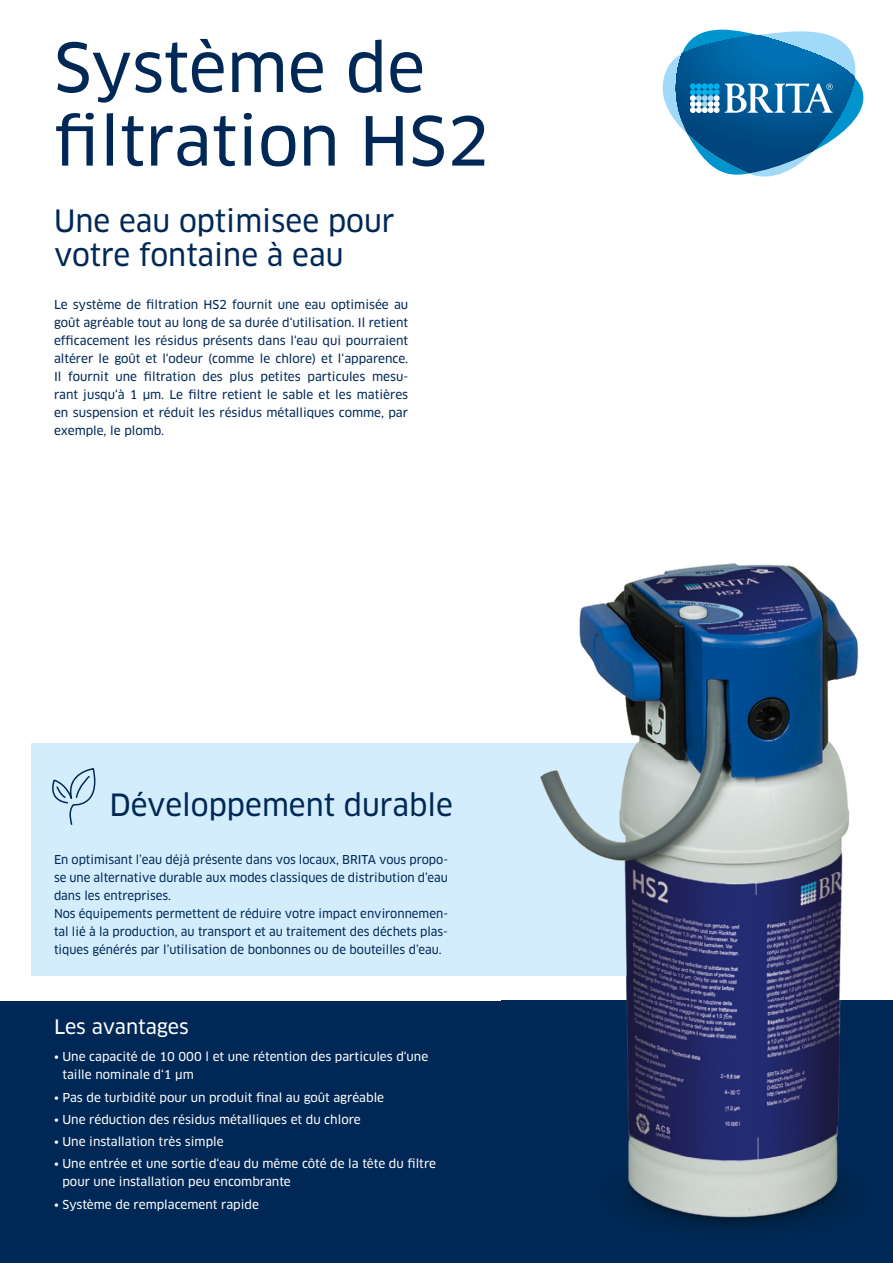
<style>
.page{position:relative;width:893px;height:1263px;background:#fff}
.page>*{position:absolute;margin:0;border:0;box-sizing:border-box;transform-origin:0 0}
.t1{font:66px/73.5px "Clan Pro News";color:#002856}
.t2{font:30px/34.5px "Clan Pro News";color:#002856}
.t3{font:19.5px "Clan Pro News";letter-spacing:-.005em;color:#fff}
.t4{font:12px/18px "Clan Pro News";color:#002856;text-align:justify}
.t5{font:12px/18px "Clan Pro News";color:#fff}
</style>
<div class="page">
<svg style="left:663px;top:30px;width:200px;height:147px"></svg>
<div style="left:31px;top:743px;width:723px;height:232px;background:#d4edfc"></div>
<svg style="left:52px;top:769px;width:44px;height:56px"></svg>
<div style="left:0;top:1001px;width:893px;height:262px;background:#002856"></div>
<img style="left:579px;top:563px;width:280px;height:224px">
<img style="left:747px;top:787px;width:146px;height:214px">
<img style="left:502px;top:975px;width:245px;height:26px">
<img style="left:540px;top:743px;width:214px;height:232px">
<img style="left:626px;top:1001px;width:218px;height:229px">
<h1 class="t1" style="left:54px;top:31px;width:437px">Système de filtration HS2</h1>
<h2 class="t2" style="left:54px;top:204px;width:342px">Une eau optimisee pour votre fontaine à eau</h2>
<p class="t4" style="left:54px;top:295px;width:356px">Le système de filtration HS2 fournit une eau optimisée au goût agréable tout au long de sa durée d‘utilisation. Il retient efficacement les résidus présents dans l‘eau qui pourraient altérer le goût et l‘odeur (comme le chlore) et l‘apparence.<br>Il fournit une filtration des plus petites particules mesu&shy;rant jusqu‘à 1 μm. Le filtre retient le sable et les matières en suspension et réduit les résidus métalliques comme, par exemple, le plomb.</p>
<h2 class="t2" style="left:109px;top:788px;width:345px">Développement durable</h2>
<p class="t4" style="left:54px;top:850px;width:396px;text-align:left">En optimisant l’eau déjà présente dans vos locaux, BRITA vous propo&shy;se une alternative durable aux modes classiques de distribution d’eau dans les entreprises.<br>Nos équipements permettent de réduire votre impact environnemen&shy;tal lié à la production, au transport et au traitement des déchets plas&shy;tiques générés par l’utilisation de bonbonnes ou de bouteilles d’eau.</p>
<h3 class="t3" style="left:54px;top:1015px;width:136px">Les avantages</h3>
<p class="t5" style="left:62px;top:1048px;width:367px;text-indent:-8px">• Une capacité de 10 000 l et une rétention des particules d‘une taille nominale d‘1 μm</p>
<p class="t5" style="left:54px;top:1088px;width:332px">• Pas de turbidité pour un produit final au goût agréable</p>
<p class="t5" style="left:54px;top:1110px;width:308px">• Une réduction des résidus métalliques et du chlore</p>
<p class="t5" style="left:54px;top:1133px;width:171px">• Une installation très simple</p>
<p class="t5" style="left:62px;top:1155px;width:375px;text-indent:-8px">• Une entrée et une sortie d‘eau du même côté de la tête du filtre pour une installation peu encombrante</p>
<p class="t5" style="left:54px;top:1195px;width:206px">• Système de remplacement rapide</p>
</div>
